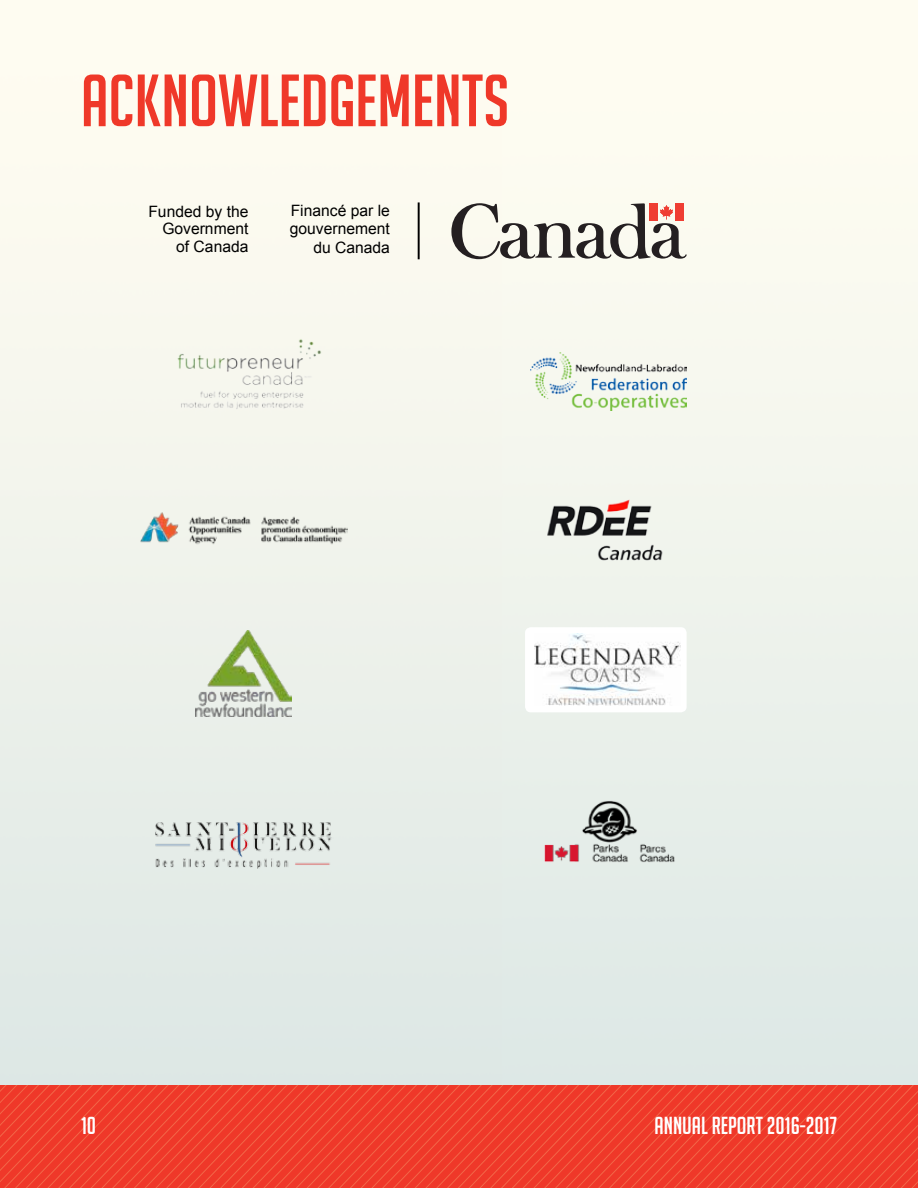
<style>
.page{position:relative;width:918px;height:1188px;background:#fff}
.page>*{position:absolute;margin:0;border:0;box-sizing:border-box;transform-origin:0 0}
.t1{font:72px "Big Noodle Titling";color:#ef3829}
.t2{font:24px "Big Noodle Titling";color:#fff}
.t3{font:15.6px/17.5px "Arial";color:#000;text-align:right}
</style>
<div class="page">
<img style="left:0;top:0;width:918px;height:1085px">
<svg style="left:0;top:1085px;width:918px;height:103px;background:#ef3d2c"></svg>
<svg style="left:451px;top:203px;width:236px;height:56px"></svg>
<hr style="left:418px;top:202px;width:2px;height:57px;background:#000">
<img style="left:154px;top:820px;width:180px;height:48px">
<img style="left:142px;top:332px;width:203px;height:105px">
<img style="left:531px;top:352px;width:156px;height:59px">
<img style="left:140px;top:508px;width:207px;height:43px">
<img style="left:196px;top:631px;width:96px;height:86px">
<img style="left:538px;top:777px;width:143px;height:108px">
<div style="left:525px;top:627px;width:162px;height:85px;background:#fff;border-radius:6px"></div>
<img style="left:534px;top:634px;width:147px;height:72px">
<img style="left:546px;top:498px;width:120px;height:64px">
<h1 class="t1" style="left:81px;top:62px;width:430px">ACKNOWLEDGEMENTS</h1>
<p class="t3" style="left:148px;top:203px;width:102px">Funded by the<br>Government of Canada</p>
<p class="t3" style="left:290px;top:201px;width:102px;line-height:18.6px">Financé par le gouvernement du Canada</p>
<h2 class="t2" style="left:81px;top:1113px;width:17px">10</h2>
<h2 class="t2" style="left:655px;top:1113px;width:184px">ANNUAL REPORT 2016-2017</h2>
</div>
